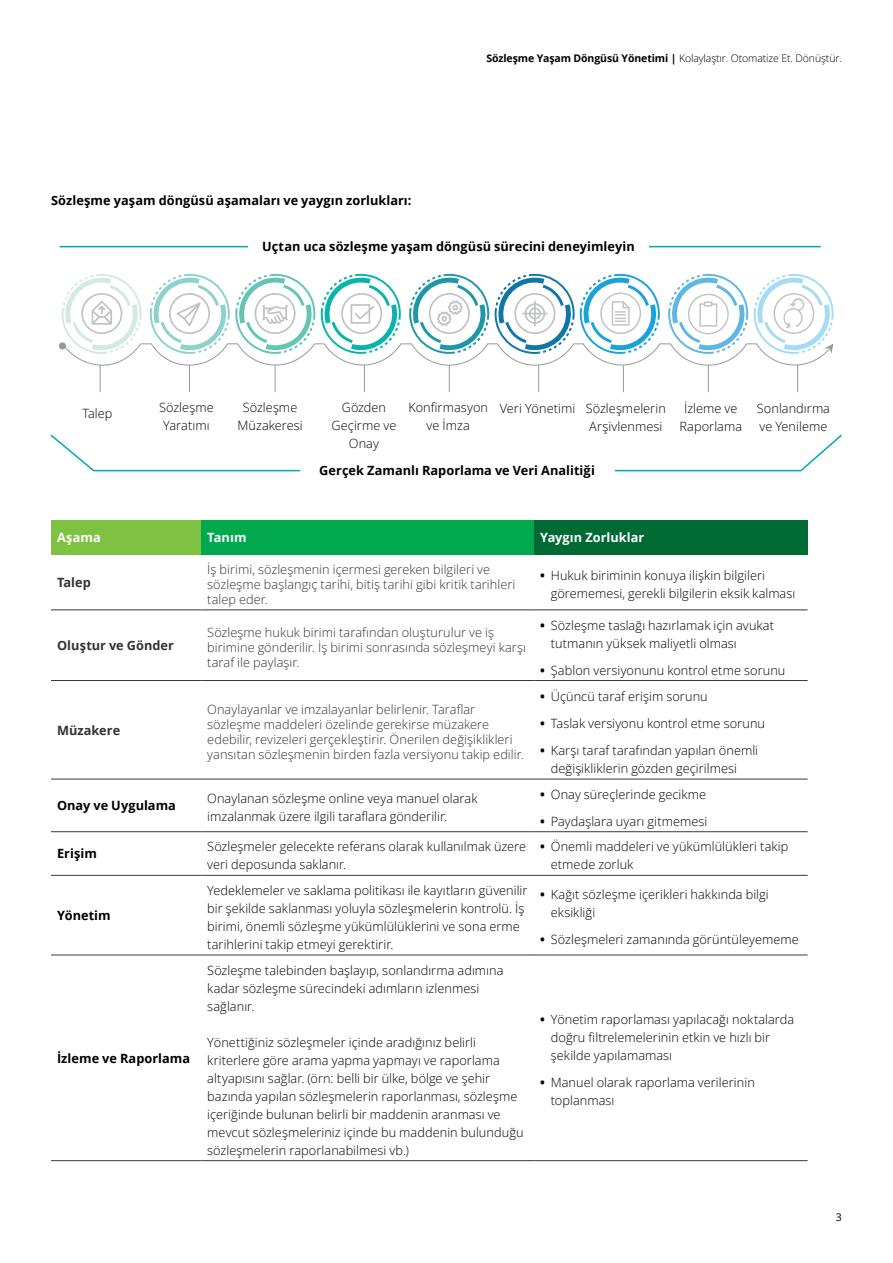
<style>
.page{position:relative;width:893px;height:1263px;background:#fff}
.page>*{position:absolute;margin:0;border:0;box-sizing:border-box;transform-origin:0 0}
.Body_copy__8_5_12pt{font:12.75px/18px "Open Sans";letter-spacing:.005em;color:#010101}
.Body_copy__8_5_12pt-2{font:12.75px/15px "Open Sans";letter-spacing:.005em;color:#343231}
.Chart_Table_heading{font:12.75px/18px "Open Sans";letter-spacing:.005em;color:#000;text-align:center}
.Chart_Table_heading-2{font:700 12.75px "Open Sans";letter-spacing:.005em;color:#000}
.Body_copy__8_5_12pt-3{font:700 12.75px "Open Sans";color:#010101}
.Body_copy__8_5_12pt-4{font:700 12.75px "Open Sans";letter-spacing:.005em;color:#343231}
.Body_copy__8_5_12pt-5{font:700 12.75px "Open Sans";color:#fff}
.t1{font:10.5px "Open Sans";letter-spacing:-.01em;color:#000}
.t2{font:10.5px "Open Sans";color:#010101}
.s1{font-weight:700}
</style>
<div class="page">
<div style="left:59px;top:342px;width:7px;height:7px;border:1px solid #96999c;border-radius:50%"></div>
<svg style="left:60px;top:273px;width:774px;height:119px"></svg>
<hr style="left:60px;top:246px;width:761px;height:1px;background:#00a6b9">
<svg style="left:50px;top:434px;width:792px;height:38px"></svg>
<div style="left:248px;top:241px;width:401px;height:10px;background:#fff"></div>
<div style="left:300px;top:465px;width:314px;height:12px;background:#fff"></div>
<div style="left:51px;top:520px;width:150px;height:34px;background:#7fc241"></div>
<div style="left:201px;top:520px;width:333px;height:34px;background:#00a94d"></div>
<div style="left:534px;top:520px;width:274px;height:34px;background:#006a35"></div>
<hr style="left:51px;top:610px;width:150px;height:1px;background:#3e3835">
<hr style="left:201px;top:610px;width:333px;height:1px;background:#3e3835">
<hr style="left:534px;top:610px;width:274px;height:1px;background:#3e3835">
<hr style="left:51px;top:680px;width:150px;height:1px;background:#3e3835">
<hr style="left:201px;top:680px;width:333px;height:1px;background:#3e3835">
<hr style="left:534px;top:680px;width:274px;height:1px;background:#3e3835">
<hr style="left:51px;top:779px;width:150px;height:1px;background:#3e3835">
<hr style="left:201px;top:779px;width:333px;height:1px;background:#3e3835">
<hr style="left:534px;top:779px;width:274px;height:1px;background:#3e3835">
<hr style="left:51px;top:831px;width:150px;height:1px;background:#3e3835">
<hr style="left:201px;top:831px;width:333px;height:1px;background:#3e3835">
<hr style="left:534px;top:831px;width:274px;height:1px;background:#3e3835">
<hr style="left:51px;top:875px;width:150px;height:1px;background:#3e3835">
<hr style="left:201px;top:875px;width:333px;height:1px;background:#3e3835">
<hr style="left:534px;top:875px;width:274px;height:1px;background:#3e3835">
<hr style="left:51px;top:955px;width:150px;height:1px;background:#3e3835">
<hr style="left:201px;top:955px;width:333px;height:1px;background:#3e3835">
<hr style="left:534px;top:955px;width:274px;height:1px;background:#3e3835">
<hr style="left:51px;top:1160px;width:150px;height:1px;background:#3e3835">
<hr style="left:201px;top:1160px;width:333px;height:1px;background:#3e3835">
<hr style="left:534px;top:1160px;width:274px;height:1px;background:#3e3835">
<p class="Chart_Table_heading-2" style="left:51px;top:191px;width:362px">Sözleşme yaşam döngüsü aşamaları ve yaygın zorlukları:</p>
<p class="t1" style="left:486px;top:51px;width:357px"><span class="s1">Sözleşme Yaşam Döngüsü Yönetimi |</span> Kolaylaştır. Otomatize Et. Dönüştür.</p>
<p class="Chart_Table_heading-2" style="left:262px;top:237px;width:374px">Uçtan uca sözleşme yaşam döngüsü sürecini deneyimleyin</p>
<p class="Chart_Table_heading" style="left:82px;top:404px;width:32px">Talep</p>
<p class="Chart_Table_heading" style="left:159px;top:398px;width:56px">Sözleşme</p>
<p class="Chart_Table_heading" style="left:163px;top:416px;width:48px">Yaratımı</p>
<p class="Chart_Table_heading" style="left:237px;top:398px;width:67px">Sözleşme<br>Müzakeresi</p>
<p class="Chart_Table_heading" style="left:331px;top:398px;width:66px">Gözden<br>Geçirme ve<br>Onay</p>
<p class="Chart_Table_heading" style="left:408px;top:398px;width:81px">Konfirmasyon ve İmza</p>
<p class="Chart_Table_heading" style="left:500px;top:399px;width:77px">Veri Yönetimi</p>
<p class="Chart_Table_heading" style="left:586px;top:399px;width:82px;text-align:left">Sözleşmelerin<br>Arşivlenmesi</p>
<p class="Chart_Table_heading" style="left:679px;top:399px;width:64px">İzleme ve<br>Raporlama</p>
<p class="Chart_Table_heading" style="left:757px;top:399px;width:75px;text-align:left">Sonlandırma ve Yenileme</p>
<p class="Chart_Table_heading-2" style="left:319px;top:461px;width:277px">Gerçek Zamanlı Raporlama ve Veri Analitiği</p>
<p class="Body_copy__8_5_12pt-5" style="left:57px;top:528px;width:45px">Aşama</p>
<p class="Body_copy__8_5_12pt-5" style="left:207px;top:528px;width:41px">Tanım</p>
<p class="Body_copy__8_5_12pt-5" style="left:540px;top:528px;width:106px">Yaygın Zorluklar</p>
<p class="Body_copy__8_5_12pt-4" style="left:57px;top:573px;width:35px">Talep</p>
<p class="Body_copy__8_5_12pt-2" style="left:207px;top:561px;width:310px">İş birimi, sözleşmenin içermesi gereken bilgileri ve sözleşme başlangıç tarihi, bitiş tarihi gibi kritik tarihleri talep eder.</p>
<p class="Body_copy__8_5_12pt" style="left:551px;top:566px;width:246px;text-indent:-11px"><span class="s1">•</span> Hukuk biriminin konuya ilişkin bilgileri görememesi, gerekli bilgilerin eksik kalması</p>
<p class="Body_copy__8_5_12pt-4" style="left:57px;top:636px;width:119px">Oluştur ve Gönder</p>
<p class="Body_copy__8_5_12pt-4" style="left:57px;top:721px;width:65px">Müzakere</p>
<p class="Body_copy__8_5_12pt-2" style="left:207px;top:624px;width:320px">Sözleşme hukuk birimi tarafından oluşturulur ve iş birimine gönderilir. İş birimi sonrasında sözleşmeyi karşı taraf ile paylaşır.</p>
<p class="Body_copy__8_5_12pt" style="left:551px;top:615px;width:225px;text-indent:-11px"><span class="s1">•</span> Sözleşme taslağı hazırlamak için avukat tutmanın yüksek maliyetli olması</p>
<p class="Body_copy__8_5_12pt" style="left:540px;top:660px;width:247px"><span class="s1">•</span> Şablon versiyonunu kontrol etme sorunu</p>
<p class="Body_copy__8_5_12pt-2" style="left:207px;top:702px;width:318px">Onaylayanlar ve imzalayanlar belirlenir. Taraflar sözleşme maddeleri özelinde gerekirse müzakere edebilir, revizeleri gerçekleştirir. Önerilen değişiklikleri yansıtan sözleşmenin birden fazla versiyonu takip edilir.</p>
<p class="Body_copy__8_5_12pt" style="left:540px;top:687px;width:169px"><span class="s1">•</span> Üçüncü taraf erişim sorunu</p>
<p class="Body_copy__8_5_12pt" style="left:540px;top:714px;width:226px"><span class="s1">•</span> Taslak versiyonu kontrol etme sorunu</p>
<p class="Body_copy__8_5_12pt" style="left:551px;top:741px;width:209px;text-indent:-11px"><span class="s1">•</span> Karşı taraf tarafından yapılan önemli değişikliklerin gözden geçirilmesi</p>
<p class="Body_copy__8_5_12pt-3" style="left:57px;top:797px;width:120px">Onay ve Uygulama</p>
<p class="Body_copy__8_5_12pt" style="left:207px;top:789px;width:272px">Onaylanan sözleşme online veya manuel olarak imzalanmak üzere ilgili taraflara gönderilir.</p>
<p class="Body_copy__8_5_12pt" style="left:540px;top:785px;width:168px"><span class="s1">•</span> Onay süreçlerinde gecikme</p>
<p class="Body_copy__8_5_12pt" style="left:540px;top:812px;width:169px"><span class="s1">•</span> Paydaşlara uyarı gitmemesi</p>
<p class="Body_copy__8_5_12pt-3" style="left:57px;top:845px;width:41px">Erişim</p>
<p class="Body_copy__8_5_12pt" style="left:207px;top:837px;width:320px">Sözleşmeler gelecekte referans olarak kullanılmak üzere veri deposunda saklanır.</p>
<p class="Body_copy__8_5_12pt" style="left:551px;top:837px;width:239px;text-indent:-11px"><span class="s1">•</span> Önemli maddeleri ve yükümlülükleri takip etmede zorluk</p>
<p class="Body_copy__8_5_12pt-3" style="left:57px;top:906px;width:55px">Yönetim</p>
<p class="Body_copy__8_5_12pt" style="left:207px;top:881px;width:322px">Yedeklemeler ve saklama politikası ile kayıtların güvenilir bir şekilde saklanması yoluyla sözleşmelerin kontrolü. İş birimi, önemli sözleşme yükümlülüklerini ve sona erme tarihlerini takip etmeyi gerektirir.</p>
<p class="Body_copy__8_5_12pt" style="left:551px;top:885px;width:220px;text-indent:-11px"><span class="s1">•</span> Kağıt sözleşme içerikleri hakkında bilgi eksikliği</p>
<p class="Body_copy__8_5_12pt" style="left:540px;top:930px;width:260px"><span class="s1">•</span> Sözleşmeleri zamanında görüntüleyememe</p>
<p class="Body_copy__8_5_12pt-3" style="left:57px;top:1049px;width:134px">İzleme ve Raporlama</p>
<p class="Body_copy__8_5_12pt" style="left:207px;top:961px;width:298px">Sözleşme talebinden başlayıp, sonlandırma adımına kadar sözleşme sürecindeki adımların izlenmesi sağlanır.</p>
<p class="Body_copy__8_5_12pt" style="left:207px;top:1033px;width:318px">Yönettiğiniz sözleşmeler içinde aradığınız belirli kriterlere göre arama yapma yapmayı ve raporlama altyapısını sağlar. (örn: belli bir ülke, bölge ve şehir bazında yapılan sözleşmelerin raporlanması, sözleşme içeriğinde bulunan belirli bir maddenin aranması ve mevcut sözleşmeleriniz içinde bu maddenin bulunduğu sözleşmelerin raporlanabilmesi vb.)</p>
<p class="Body_copy__8_5_12pt" style="left:551px;top:1010px;width:245px;text-indent:-11px"><span class="s1">•</span> Yönetim raporlaması yapılacağı noktalarda doğru filtrelemelerinin etkin ve hızlı bir şekilde yapılamaması</p>
<p class="Body_copy__8_5_12pt" style="left:551px;top:1073px;width:206px;text-indent:-11px"><span class="s1">•</span> Manuel olarak raporlama verilerinin toplanması</p>
<p class="t2" style="left:836px;top:1210px;width:8px">3</p>
</div>
